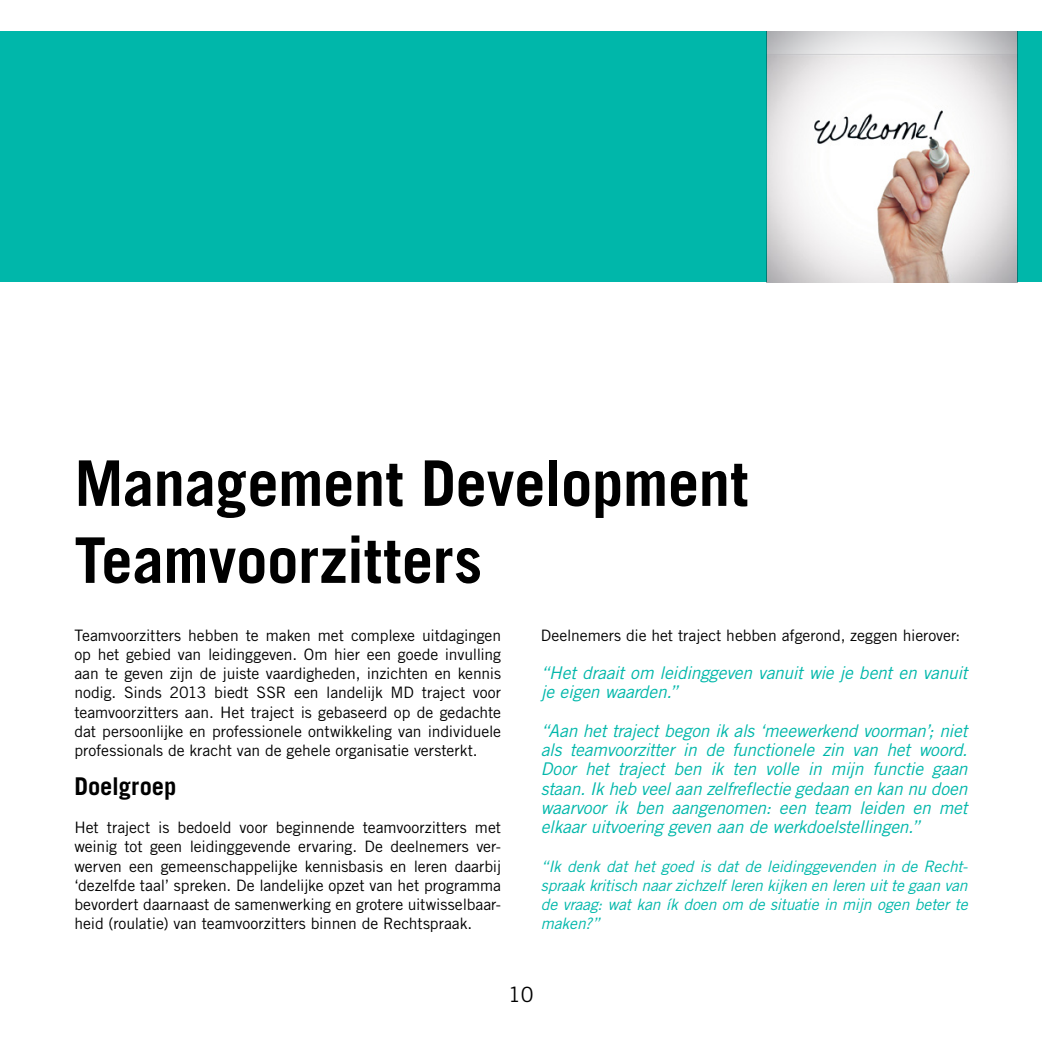
<style>
.page{position:relative;width:1042px;height:1042px;background:#fff}
.page>*{position:absolute;margin:0;border:0;box-sizing:border-box;transform-origin:0 0}
.t1{font:700 63px/77px "Trade Gothic LT Std";letter-spacing:-.01em;color:#000}
.t2{font:700 24.5px "Trade Gothic LT Std";color:#000}
.t3{font:21px "Trade Gothic LT Std";color:#000}
.t4{font:italic 17.5px/19.2px "Trade Gothic LT Std";letter-spacing:-.01em;color:#00b7aa}
.t5{font:15.75px/19.2px "Trade Gothic LT Std";letter-spacing:-.005em;color:#000;text-align:justify}
.t6{font:italic 15.75px/19.2px "Trade Gothic LT Std";letter-spacing:-.01em;color:#00b7aa;text-align:justify}
</style>
<div class="page">
<div style="left:1017px;top:32px;width:25px;height:250px;background:#00b7aa"></div>
<div style="left:0;top:32px;width:766px;height:250px;background:#00b7aa"></div>
<img style="left:766px;top:32px;width:251px;height:250px">
<h1 class="t1" style="left:74px;top:444px;width:675px">Management Development<br>Teamvoorzitters</h1>
<p class="t5" style="left:74px;top:625px;width:428px">Teamvoorzitters hebben te maken met complexe uitdagingen op het gebied van leidinggeven. Om hier een goede invulling aan te geven zijn de juiste vaardigheden, inzichten en kennis nodig. Sinds 2013 biedt SSR een landelijk MD traject voor teamvoorzitters aan. Het traject is gebaseerd op de gedachte dat persoonlijke en professionele ontwikkeling van individuele professionals de kracht van de gehele organisatie versterkt.</p>
<h2 class="t2" style="left:74px;top:771px;width:103px">Doelgroep</h2>
<p class="t5" style="left:74px;top:818px;width:428px">Het traject is bedoeld voor beginnende teamvoorzitters met weinig tot geen leidinggevende ervaring. De deelnemers ver&shy;werven een gemeenschappelijke kennisbasis en leren daarbij ‘dezelfde taal’ spreken. De landelijke opzet van het programma bevordert daarnaast de samenwerking en grotere uitwisselbaar&shy;heid (roulatie) van teamvoorzitters binnen de Rechtspraak.</p>
<p class="t5" style="left:541px;top:625px;width:421px">Deelnemers die het traject hebben afgerond, zeggen hierover:</p>
<p class="t4" style="left:541px;top:663px;width:428px">“Het draait om leidinggeven vanuit wie je bent en vanuit je eigen waarden.”</p>
<p class="t4" style="left:541px;top:721px;width:428px;text-align:justify">“Aan het traject begon ik als ‘meewerkend voorman’; niet als teamvoorzitter in de functionele zin van het woord.<br>Door het traject ben ik ten volle in mijn functie gaan staan. Ik heb veel aan zelfreflectie gedaan en kan nu doen waarvoor ik ben aangenomen: een team leiden en met elkaar uitvoering geven aan de werkdoelstellingen.”</p>
<p class="t6" style="left:541px;top:857px;width:428px">“Ik denk dat het goed is dat de leidinggevenden in de Recht&shy;spraak kritisch naar zichzelf leren kijken en leren uit te gaan van de vraag: wat kan ík doen om de situatie in mijn ogen beter te maken?”</p>
<h3 class="t3" style="left:508px;top:982px;width:27px">10</h3>
</div>
